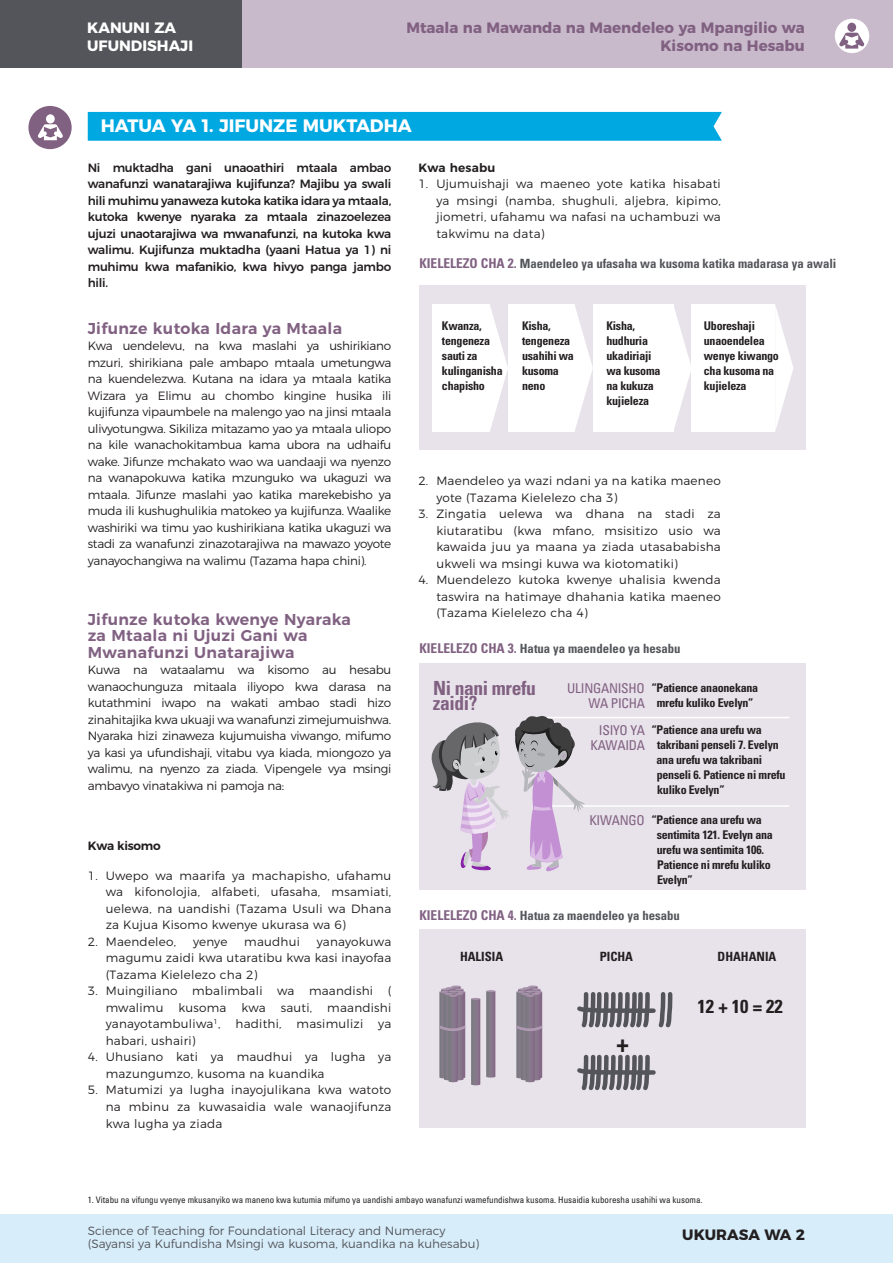
<style>
.page{position:relative;width:893px;height:1263px;background:#fff}
.page>*{position:absolute;margin:0;border:0;box-sizing:border-box;transform-origin:0 0}
.PED_head{font:700 condensed 24.75px "Univers LT Std";color:#231f20}
.PED_infobox{font:700 condensed 19.5px/15px "Univers LT Std";letter-spacing:-.02em;color:#816182}
.PED_head-2{font:700 condensed 18.75px "Univers LT Std";color:#231f20}
.PED_head-3{font:700 18px "Montserrat";color:#fff}
.PED_SH{font:600 15.75px/16.5px "Montserrat";letter-spacing:.02em;color:#816182}
.t1{font:700 15px/18px "Montserrat";color:#816182;text-align:right}
.t2{font:700 15px/18px "Montserrat";color:#fff}
.t3{font:700 15px "Montserrat";color:#231f20}
.PED_infobox-2{font:condensed 13.5px/15px "Univers LT Std";letter-spacing:-.02em;color:#816182;text-align:right}
.PED_head-4{font:700 condensed 12.75px "Univers LT Std";color:#54555a}
.PED_head-5{font:700 condensed 12.75px "Univers LT Std";color:#231f20}
.PED_bullet{font:300 12px/16.5px "Montserrat";letter-spacing:.02em;color:#231f20;text-align:justify}
.PED_body{font:300 12px/16.5px "Montserrat";letter-spacing:-.02em;color:#231f20;text-align:justify}
.PED_infobox-3{font:700 condensed 12px/15px "Univers LT Std";letter-spacing:-.02em;color:#231f20}
.PED_body-2{font:500 12px/16.5px "Montserrat";letter-spacing:-.02em;color:#231f20;text-align:justify}
.t4{font:300 12px/13.5px "Montserrat";color:#54555a}
.PED_body-3{font:600 12px "Montserrat";letter-spacing:-.02em;color:#231f20}
.PED_bullet-2{font:600 12px "Montserrat";letter-spacing:.02em;color:#231f20}
.t5{font:condensed 9px "Univers LT Std";color:#231f20}
.s1{font-size:13.5px;color:#816182}
</style>
<div class="page">
<div style="left:0;top:1214px;width:893px;height:49px;background:#d7edfa"></div>
<div style="left:0;top:0;width:893px;height:67px;background:#c9bacb"></div>
<div style="left:0;top:0;width:242px;height:67px;background:#54555a"></div>
<div style="left:835px;top:19px;width:34px;height:34px;background:#fff;border-radius:50%"></div>
<div style="left:847px;top:23px;width:9px;height:9px;background:#816182;border-radius:50%"></div>
<svg style="left:839px;top:33px;width:25px;height:16px"></svg>
<div style="left:88px;top:112px;width:634px;height:29px;background:#00a8e2"></div>
<div style="left:419px;top:929px;width:387px;height:199px;background:#e8e2ea"></div>
<svg style="left:439px;top:985px;width:26px;height:97px"></svg>
<svg style="left:516px;top:985px;width:26px;height:97px"></svg>
<svg style="left:471px;top:998px;width:9px;height:87px"></svg>
<svg style="left:486px;top:990px;width:9px;height:87px"></svg>
<svg style="left:577px;top:1054px;width:79px;height:37px"></svg>
<svg style="left:577px;top:992px;width:96px;height:36px"></svg>
<div style="left:419px;top:285px;width:387px;height:164px;background:#e8e2ea"></div>
<div style="left:432px;top:304px;width:58px;height:128px;background:#fff"></div>
<div style="left:508px;top:304px;width:66px;height:128px;background:#fff"></div>
<div style="left:593px;top:304px;width:80px;height:128px;background:#fff"></div>
<div style="left:692px;top:304px;width:83px;height:128px;background:#fff"></div>
<svg style="left:490px;top:307px;width:18px;height:123px"></svg>
<svg style="left:574px;top:304px;width:19px;height:128px"></svg>
<svg style="left:673px;top:304px;width:19px;height:128px"></svg>
<svg style="left:775px;top:306px;width:18px;height:125px"></svg>
<div style="left:419px;top:663px;width:387px;height:226px;background:#e8e2ea"></div>
<hr style="left:547px;top:717px;width:242px;height:1px;background:#fff">
<hr style="left:547px;top:805px;width:242px;height:2px;background:#fff">
<svg style="left:431px;top:716px;width:154px;height:156px"></svg>
<div style="left:28px;top:106px;width:44px;height:43px;background:#816182;border-radius:50%"></div>
<div style="left:46px;top:114px;width:9px;height:10px;background:#fff;border-radius:50%"></div>
<svg style="left:38px;top:124px;width:25px;height:16px"></svg>
<p class="t2" style="left:87px;top:18px;width:107px">KANUNI ZA<br>UFUNDISHAJI</p>
<p class="t1" style="left:406px;top:18px;width:400px">Mtaala na Mawanda na Maendeleo ya Mpangilio wa<br>Kisomo na Hesabu</p>
<p class="PED_head-3" style="left:101px;top:111px;width:313px">HATUA YA 1. JIFUNZE MUKTADHA</p>
<p class="PED_body-2" style="left:88px;top:158px;width:305px">Ni muktadha gani unaoathiri mtaala ambao wanafunzi wanatarajiwa kujifunza? Majibu ya swali hili muhimu yanaweza kutoka katika idara ya mtaala, kutoka kwenye nyaraka za mtaala zinazoelezea ujuzi unaotarajiwa wa mwanafunzi, na kutoka kwa walimu. Kujifunza muktadha (yaani Hatua ya 1) ni muhimu kwa mafanikio, kwa hivyo panga jambo hili.</p>
<p class="PED_SH" style="left:88px;top:319px;width:256px">Jifunze kutoka Idara ya Mtaala</p>
<p class="PED_body" style="left:88px;top:337px;width:305px">Kwa uendelevu, na kwa maslahi ya ushirikiano mzuri, shirikiana pale ambapo mtaala umetungwa na kuendelezwa. Kutana na idara ya mtaala katika Wizara ya Elimu au chombo kingine husika ili kujifunza vipaumbele na malengo yao na jinsi mtaala ulivyotungwa. Sikiliza mitazamo yao ya mtaala uliopo na kile wanachokitambua kama ubora na udhaifu wake. Jifunze mchakato wao wa uandaaji wa nyenzo na wanapokuwa katika mzunguko wa ukaguzi wa mtaala. Jifunze maslahi yao katika marekebisho ya muda ili kushughulikia matokeo ya kujifunza. Waalike washiriki wa timu yao kushirikiana katika ukaguzi wa stadi za wanafunzi zinazotarajiwa na mawazo yoyote yanayochangiwa na walimu (Tazama hapa chini).</p>
<p class="PED_bullet-2" style="left:418px;top:158px;width:79px">Kwa hesabu</p>
<p class="PED_bullet" style="left:436px;top:175px;width:286px;text-indent:-18px">1. Ujumuishaji wa maeneo yote katika hisabati ya msingi (namba, shughuli, aljebra, kipimo, jiometri, ufahamu wa nafasi na uchambuzi wa takwimu na data)</p>
<p class="PED_head-4" style="left:419px;top:256px;width:419px"><span class="s1">KIELELEZO CHA 2.</span> Maendeleo ya ufasaha wa kusoma katika madarasa ya awali</p>
<p class="PED_infobox-3" style="left:442px;top:318px;width:62px">Kwanza, tengeneza sauti za kulinganisha chapisho</p>
<p class="PED_infobox-3" style="left:522px;top:318px;width:53px">Kisha, tengeneza usahihi wa kusoma neno</p>
<p class="PED_infobox-3" style="left:606px;top:318px;width:56px">Kisha, hudhuria ukadiriaji wa kusoma na kukuza kujieleza</p>
<p class="PED_infobox-3" style="left:704px;top:318px;width:77px">Uboreshaji unaoendelea wenye kiwango cha kusoma na kujieleza</p>
<p class="PED_bullet" style="left:436px;top:472px;width:286px;text-indent:-18px">2. Maendeleo ya wazi ndani ya na katika maeneo yote (Tazama Kielelezo cha 3)</p>
<p class="PED_bullet" style="left:436px;top:505px;width:286px;text-indent:-18px">3. Zingatia uelewa wa dhana na stadi za kiutaratibu (kwa mfano, msisitizo usio wa kawaida juu ya maana ya ziada utasababisha ukweli wa msingi kuwa wa kiotomatiki)</p>
<p class="PED_bullet" style="left:436px;top:571px;width:286px;text-indent:-18px">4. Muendelezo kutoka kwenye uhalisia kwenda taswira na hatimaye dhahania katika maeneo (Tazama Kielelezo cha 4)</p>
<p class="PED_SH" style="left:88px;top:610px;width:265px">Jifunze kutoka kwenye Nyaraka za Mtaala ni Ujuzi Gani wa<br>Mwanafunzi Unatarajiwa</p>
<p class="PED_body" style="left:88px;top:661px;width:305px">Kuwa na wataalamu wa kisomo au hesabu wanaochunguza mitaala iliyopo kwa darasa na kutathmini iwapo na wakati ambao stadi hizo zinahitajika kwa ukuaji wa wanafunzi zimejumuishwa.<br>Nyaraka hizi zinaweza kujumuisha viwango, mifumo ya kasi ya ufundishaji, vitabu vya kiada, miongozo ya walimu, na nyenzo za ziada. Vipengele vya msingi ambavyo vinatakiwa ni pamoja na:</p>
<p class="PED_head-4" style="left:419px;top:640px;width:263px"><span class="s1">KIELELEZO CHA 3.</span> Hatua ya maendeleo ya hesabu</p>
<p class="PED_infobox-3" style="left:651px;top:680px;width:108px;text-align:center">“Patience anaonekana mrefu kuliko Evelyn”</p>
<p class="PED_infobox-3" style="left:656px;top:722px;width:131px;text-indent:-5px">“Patience ana urefu wa takribani penseli 7. Evelyn ana urefu wa takribani penseli 6. Patience ni mrefu kuliko Evelyn”</p>
<p class="PED_infobox-3" style="left:657px;top:812px;width:118px;text-indent:-5px">“Patience ana urefu wa sentimita 121. Evelyn ana urefu wa sentimita 106.<br>Patience ni mrefu kuliko<br>Evelyn”</p>
<p class="PED_infobox" style="left:433px;top:680px;width:104px">Ni nani mrefu zaidi?</p>
<p class="PED_infobox-2" style="left:567px;top:681px;width:79px">ULINGANISHO<br>WA PICHA</p>
<p class="PED_infobox-2" style="left:590px;top:723px;width:56px">ISIYO YA<br>KAWAIDA</p>
<p class="PED_infobox-2" style="left:589px;top:813px;width:57px">KIWANGO</p>
<p class="PED_body-3" style="left:88px;top:836px;width:75px">Kwa kisomo</p>
<p class="PED_bullet" style="left:106px;top:866px;width:287px;text-indent:-18px">1. Uwepo wa maarifa ya machapisho, ufahamu wa kifonolojia, alfabeti, ufasaha, msamiati, uelewa, na uandishi (Tazama Usuli wa Dhana za Kujua Kisomo kwenye ukurasa wa 6)</p>
<p class="PED_bullet" style="left:88px;top:932px;width:90px">2. Maendeleo,</p>
<p class="PED_bullet" style="left:193px;top:932px;width:36px">yenye</p>
<p class="PED_bullet" style="left:244px;top:932px;width:57px">maudhui</p>
<p class="PED_head-4" style="left:419px;top:908px;width:262px"><span class="s1">KIELELEZO CHA 4.</span> Hatua za maendeleo ya hesabu</p>
<p class="PED_head-5" style="left:460px;top:948px;width:45px">HALISIA</p>
<p class="PED_head-5" style="left:600px;top:948px;width:35px">PICHA</p>
<p class="PED_head-5" style="left:718px;top:948px;width:60px">DHAHANIA</p>
<p class="PED_bullet" style="left:106px;top:932px;width:287px;text-indent:211px">yanayokuwa magumu zaidi kwa utaratibu kwa kasi inayofaa (Tazama Kielelezo cha 2)</p>
<p class="PED_bullet" style="left:106px;top:982px;width:287px;text-indent:-18px">3. Muingiliano mbalimbali wa maandishi ( mwalimu kusoma kwa sauti, maandishi yanayotambuliwa<sup>1</sup>,</p>
<p class="PED_head-2" style="left:697px;top:994px;width:87px">12 + 10 = 22</p>
<p class="PED_bullet" style="left:235px;top:1015px;width:48px">hadithi,</p>
<p class="PED_bullet" style="left:297px;top:1015px;width:68px">masimulizi</p>
<p class="PED_bullet" style="left:378px;top:1015px;width:15px">ya</p>
<p class="PED_bullet" style="left:106px;top:1031px;width:91px">habari, ushairi)</p>
<p class="PED_bullet" style="left:106px;top:1048px;width:287px;text-indent:-18px">4. Uhusiano kati ya maudhui ya lugha ya mazungumzo, kusoma na kuandika</p>
<p class="PED_bullet" style="left:106px;top:1081px;width:287px;text-indent:-18px">5. Matumizi ya lugha inayojulikana kwa watoto na mbinu za kuwasaidia wale wanaojifunza kwa lugha ya ziada</p>
<p class="PED_head" style="left:616px;top:1028px;width:14px">+</p>
<p class="t5" style="left:88px;top:1194px;width:616px">1. Vitabu na vifungu vyenye mkusanyiko wa maneno kwa kutumia mifumo ya uandishi ambayo wanafunzi wamefundishwa kusoma. Husaidia kuboresha usahihi wa kusoma.</p>
<p class="t4" style="left:88px;top:1222px;width:393px">Science of Teaching for Foundational Literacy and Numeracy (Sayansi ya Kufundisha Msingi wa kusoma, kuandika na kuhesabu)</p>
<p class="t3" style="left:682px;top:1223px;width:124px">UKURASA WA 2</p>
</div>
